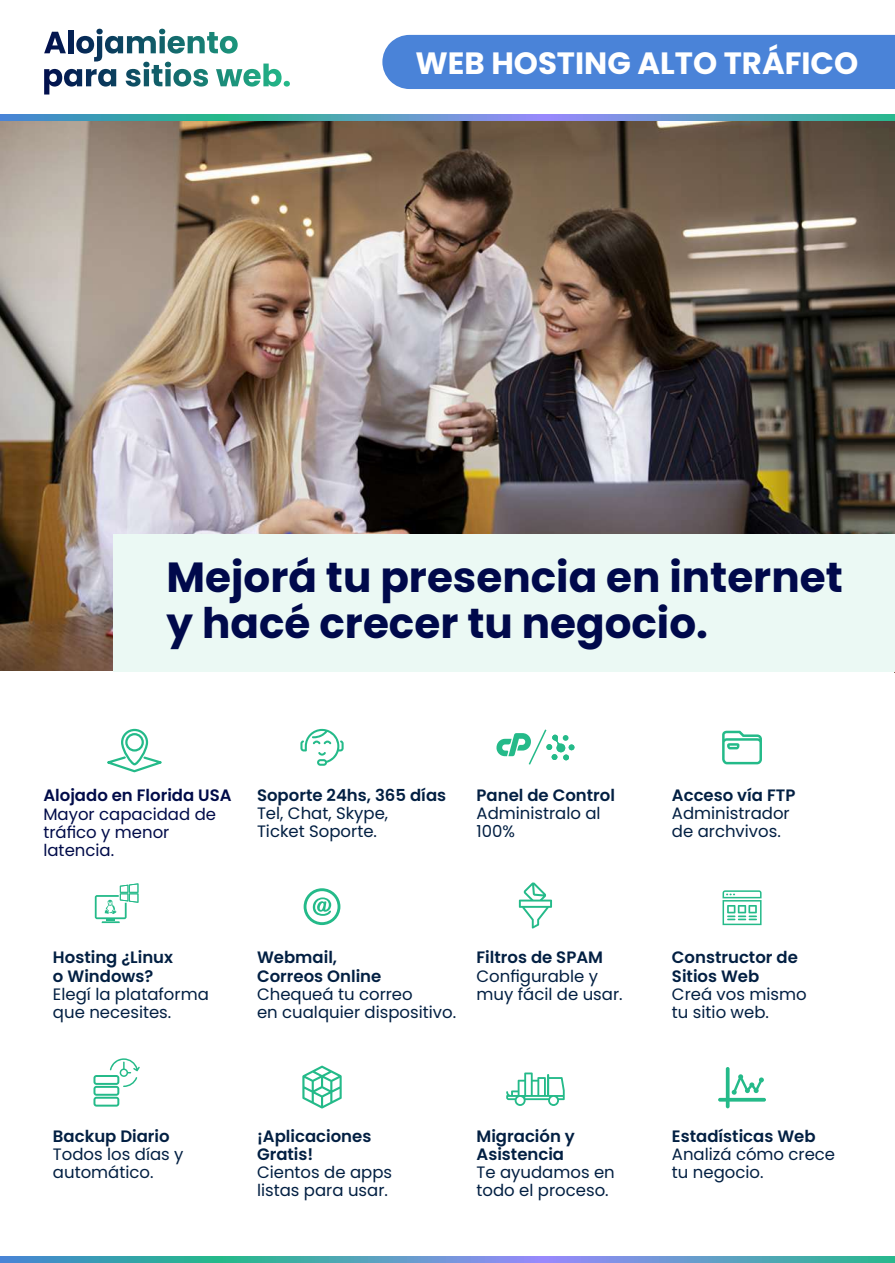
<style>
.page{position:relative;width:895px;height:1263px;background:#fff}
.page>*{position:absolute;margin:0;border:0;box-sizing:border-box;transform-origin:0 0}
.t1{font:700 42.15px/46.3px "Poppins";color:#00094b}
.t2{font:700 30.75px "Poppins";color:#fff}
.t3{font:16.5px/18.1px "Poppins";color:#021f42}
.t4{font:600 16.5px/18.1px "Poppins";color:#021f42}
.t5{font:16.5px/18.1px "Poppins";color:#000b49}
.t6{font:600 16.5px "Poppins";color:#000b49}
</style>
<div class="page">
<img style="left:1px;top:120px;width:893px;height:551px">
<svg style="left:1px;top:114px;width:893px;height:6px;background:#55a0bf"></svg>
<div style="left:382px;top:35px;width:512px;height:54px;background:#4a83d8"></div>
<div style="left:113px;top:534px;width:781px;height:138px;background:#ebf9f4"></div>
<svg style="left:718px;top:1067px;width:48px;height:41px"></svg>
<svg style="left:93px;top:1058px;width:47px;height:49px"></svg>
<svg style="left:302px;top:1066px;width:40px;height:43px"></svg>
<svg style="left:506px;top:1073px;width:59px;height:33px"></svg>
<svg style="left:519px;top:882px;width:33px;height:47px"></svg>
<svg style="left:95px;top:883px;width:43px;height:40px"></svg>
<svg style="left:722px;top:890px;width:39px;height:35px"></svg>
<svg style="left:304px;top:888px;width:36px;height:37px"></svg>
<svg style="left:300px;top:729px;width:44px;height:37px"></svg>
<svg style="left:496px;top:729px;width:78px;height:36px"></svg>
<svg style="left:722px;top:731px;width:40px;height:33px"></svg>
<svg style="left:1px;top:1257px;width:893px;height:6px;background:#55a0bf"></svg>
<svg style="left:44px;top:29px;width:246px;height:66px"></svg>
<div style="left:121px;top:729px;width:27px;height:36px;border:2px solid #24ba89;border-radius:12px"></div>
<div style="left:125px;top:733px;width:19px;height:19px;border:2px solid #24ba89;border-radius:50%"></div>
<svg style="left:107px;top:755px;width:55px;height:18px"></svg>
<h2 class="t2" style="left:415px;top:42px;width:444px">WEB HOSTING ALTO TRÁFICO</h2>
<h1 class="t1" style="left:167px;top:554px;width:677px">Mejorá tu presencia en internet y hacé crecer tu negocio.</h1>
<p class="t6" style="left:43px;top:784px;width:190px">Alojado en Florida USA</p>
<p class="t5" style="left:43px;top:805px;width:174px">Mayor capacidad de tráfico y menor latencia.</p>
<p class="t4" style="left:257px;top:786px;width:191px">Soporte 24hs, 365 días</p>
<p class="t3" style="left:257px;top:804px;width:133px">Tel, Chat, Skype,<br>Ticket Soporte.</p>
<p class="t4" style="left:476px;top:786px;width:140px">Panel de Control</p>
<p class="t3" style="left:476px;top:804px;width:126px">Administralo al<br>100%</p>
<p class="t4" style="left:53px;top:949px;width:122px">Hosting ¿Linux o Windows?</p>
<p class="t3" style="left:53px;top:985px;width:157px">Elegí la plataforma que necesites.</p>
<p class="t4" style="left:257px;top:949px;width:126px">Webmail,<br>Correos Online</p>
<p class="t3" style="left:257px;top:985px;width:201px">Chequeá tu correo<br>en cualquier dispositivo.</p>
<p class="t4" style="left:476px;top:949px;width:128px">Filtros de SPAM</p>
<p class="t3" style="left:476px;top:967px;width:148px">Configurable y muy fácil de usar.</p>
<p class="t4" style="left:53px;top:1127px;width:118px">Backup Diario</p>
<p class="t3" style="left:53px;top:1145px;width:132px">Todos los días y automático.</p>
<p class="t4" style="left:257px;top:1127px;width:116px">¡Aplicaciones<br>Gratis!</p>
<p class="t3" style="left:257px;top:1163px;width:137px">Cientos de apps listas para usar.</p>
<p class="t4" style="left:476px;top:1127px;width:100px">Migración y<br>Asistencia</p>
<p class="t3" style="left:476px;top:1163px;width:140px">Te ayudamos en todo el proceso.</p>
<p class="t4" style="left:672px;top:786px;width:125px">Acceso vía FTP</p>
<p class="t3" style="left:672px;top:804px;width:119px">Administrador de archvivos.</p>
<p class="t4" style="left:672px;top:949px;width:127px">Constructor de<br>Sitios Web</p>
<p class="t3" style="left:672px;top:985px;width:136px">Creá vos mismo tu sitio web.</p>
<p class="t4" style="left:672px;top:1127px;width:145px">Estadísticas Web</p>
<p class="t3" style="left:672px;top:1145px;width:165px">Analizá cómo crece tu negocio.</p>
</div>
